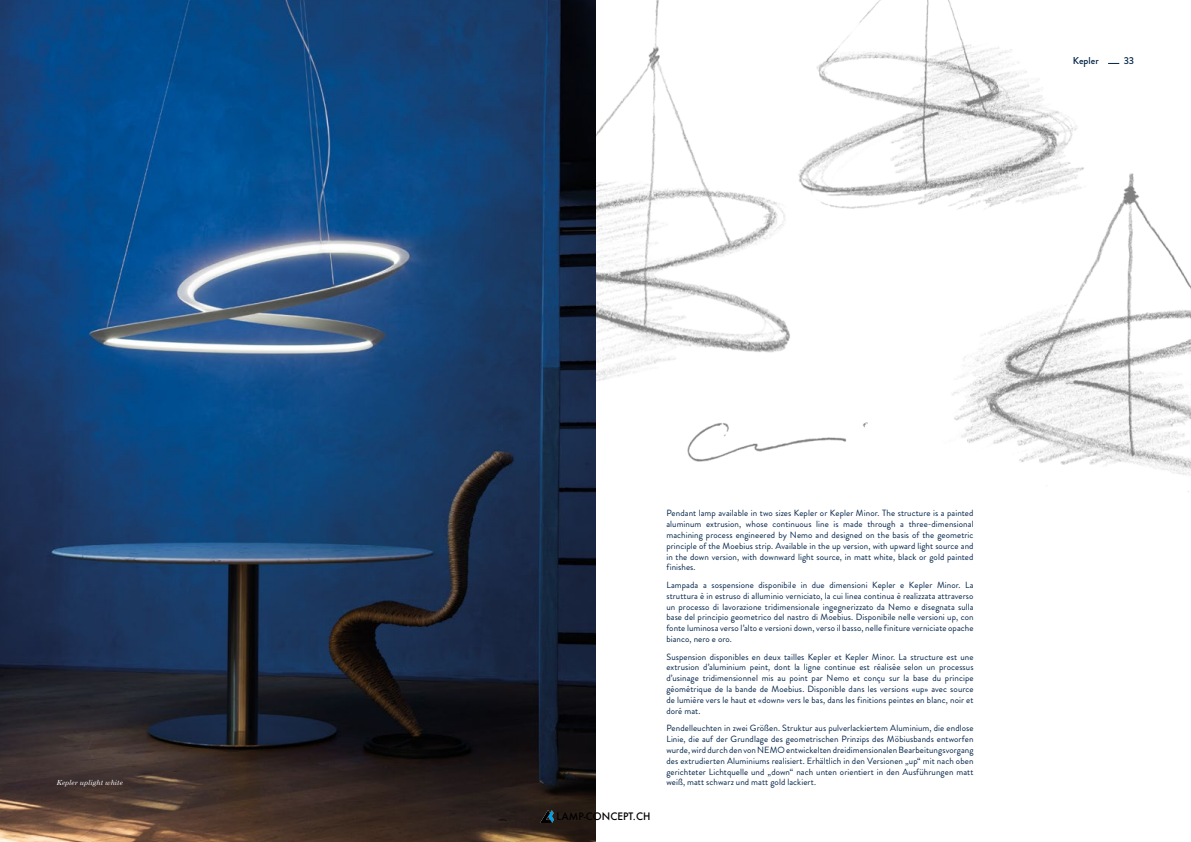
<style>
.page{position:relative;width:1191px;height:842px;background:#fff}
.page>*{position:absolute;margin:0;border:0;box-sizing:border-box;transform-origin:0 0}
.t1{font:500 10px "Futura";color:#000}
.t2{font:500 10px "Brandon Grotesque";letter-spacing:.005em;color:#002348}
.t3{font:9px/10.8px "Brandon Grotesque";letter-spacing:.01em;color:#002348;text-align:justify}
.t4{font:italic 7px "Century Schoolbook";color:#fff}
</style>
<div class="page">
<img style="left:595px;top:0;width:596px;height:519px">
<img style="left:0;top:0;width:595px;height:842px">
<svg style="left:540px;top:810px;width:13px;height:12px"></svg>
<p class="t2" style="left:1072px;top:53px;width:28px">Kepler</p>
<p class="t2" style="left:1123px;top:53px;width:12px">33</p>
<p class="t3" style="left:666px;top:508px;width:309px">Pendant lamp available in two sizes Kepler or Kepler Minor. The structure is a painted aluminum extrusion, whose continuous line is made through a three-dimensional machining process engineered by Nemo and designed on the basis of the geometric principle of the Moebius strip. Available in the up version, with upward light source and in the down version, with downward light source, in matt white, black or gold painted finishes.</p>
<p class="t3" style="left:666px;top:580px;width:309px">Lampada a sospensione disponibile in due dimensioni Kepler e Kepler Minor. La struttura è in estruso di alluminio verniciato, la cui linea continua è realizzata attraverso un processo di lavorazione tridimensionale ingegnerizzato da Nemo e disegnata sulla base del principio geometrico del nastro di Moebius. Disponibile nelle versioni up, con fonte luminosa verso l’alto e versioni down, verso il basso, nelle finiture verniciate opache bianco, nero e oro.</p>
<p class="t3" style="left:666px;top:651px;width:309px">Suspension disponibles en deux tailles Kepler et Kepler Minor. La structure est une extrusion d’aluminium peint, dont la ligne continue est réalisée selon un processus d’usinage tridimensionnel mis au point par Nemo et conçu sur la base du principe géométrique de la bande de Moebius. Disponible dans les versions «up» avec source de lumière vers le haut et «down» vers le bas, dans les finitions peintes en blanc, noir et doré mat.</p>
<p class="t3" style="left:666px;top:723px;width:309px">Pendelleuchten in zwei Größen. Struktur aus pulverlackiertem Aluminium, die endlose Linie, die auf der Grundlage des geometrischen Prinzips des Möbiusbands entworfen wurde, wird durch den von NEMO entwickelten dreidimensionalen Bearbeitungsvorgang des extrudierten Aluminiums realisiert. Erhältlich in den Versionen „up“ mit nach oben gerichteter Lichtquelle und „down“ nach unten orientiert in den Ausführungen matt</p>
<p class="t4" style="left:57px;top:777px;width:68px">Kepler uplight white</p>
<p class="t3" style="left:666px;top:777px;width:151px">weiß, matt schwarz und matt gold lackiert.</p>
<p class="t1" style="left:556px;top:809px;width:96px">LAMP-CONCEPT.CH</p>
</div>
